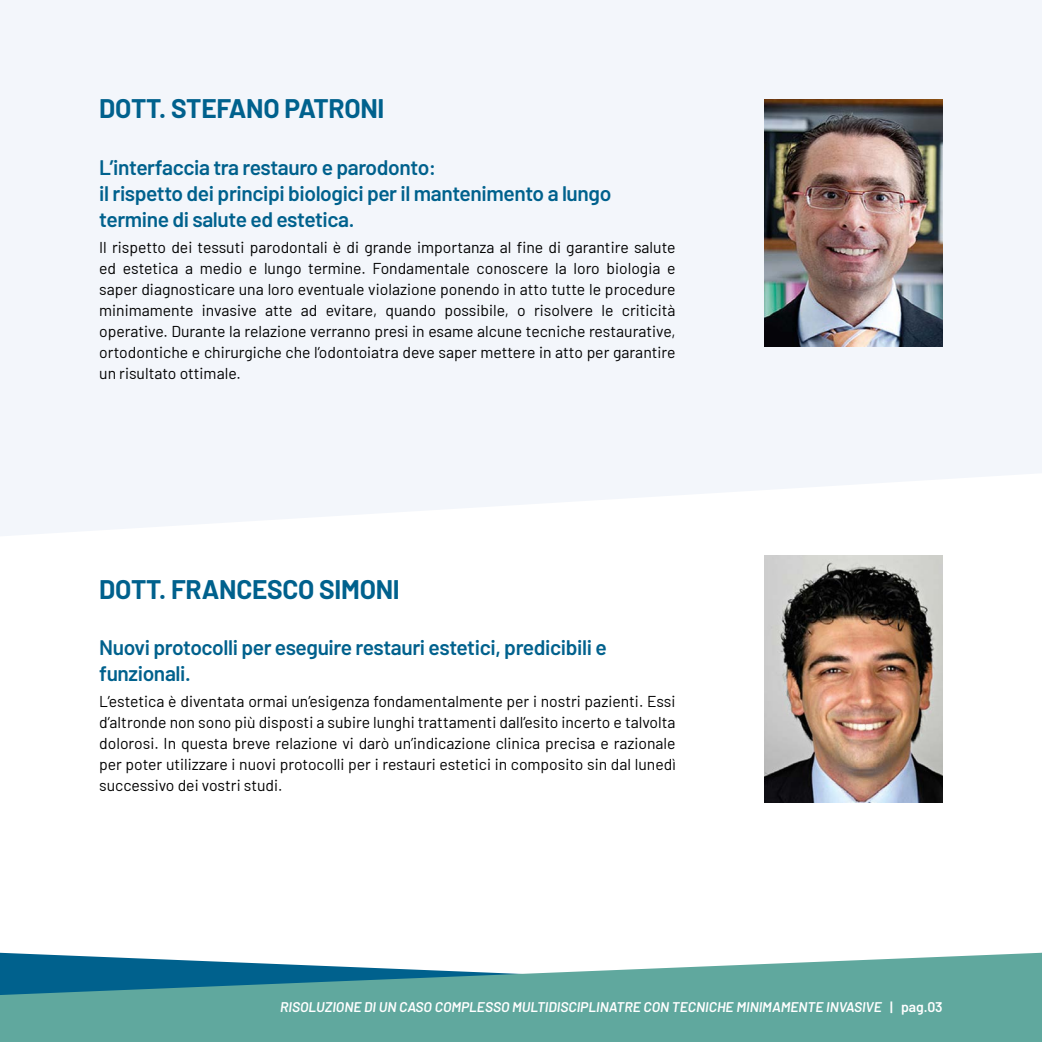
<style>
.page{position:relative;width:1042px;height:1042px;background:#fff}
.page>*{position:absolute;margin:0;border:0;box-sizing:border-box;transform-origin:0 0}
.Titolo{font:700 26.25px "Barlow";letter-spacing:-.01em;color:#00618d}
.Titolo-2{font:600 21px/26.2px "Barlow";letter-spacing:-.02em;color:#00618d}
.Testo_Elenco_puntato{font:15.75px/21px "Barlow";color:#000;text-align:justify}
.t1{font:italic 600 14px "Barlow";color:#fff}
.s1{font-style:normal}
</style>
<div class="page">
<svg style="left:0;top:952px;width:1042px;height:90px;background:#68aaa8"></svg>
<div style="left:0;top:0;width:1042px;height:544px;background:#f3f6fb"></div>
<svg style="left:0;top:474px;width:1042px;height:329px"></svg>
<img style="left:764px;top:100px;width:179px;height:246px">
<img style="left:764px;top:555px;width:179px;height:247px">
<p class="Titolo" style="left:99px;top:89px;width:287px">DOTT. STEFANO PATRONI</p>
<p class="Titolo-2" style="left:99px;top:152px;width:513px">L’interfaccia tra restauro e parodonto:<br>il rispetto dei principi biologici per il mantenimento a lungo termine di salute ed estetica.</p>
<p class="Testo_Elenco_puntato" style="left:99px;top:236px;width:578px">Il rispetto dei tessuti parodontali è di grande importanza al fine di garantire salute ed estetica a medio e lungo termine. Fondamentale conoscere la loro biologia e saper diagnosticare una loro eventuale violazione ponendo in atto tutte le procedure minimamente invasive atte ad evitare, quando possibile, o risolvere le criticità operative. Durante la relazione verranno presi in esame alcune tecniche restaurative, ortodontiche e chirurgiche che l’odontoiatra deve saper mettere in atto per garantire un risultato ottimale.</p>
<p class="Titolo" style="left:99px;top:570px;width:302px">DOTT. FRANCESCO SIMONI</p>
<p class="Titolo-2" style="left:99px;top:632px;width:509px">Nuovi protocolli per eseguire restauri estetici, predicibili e funzionali.</p>
<p class="Testo_Elenco_puntato" style="left:99px;top:690px;width:578px">L’estetica è diventata ormai un’esigenza fondamentalmente per i nostri pazienti. Essi d’altronde non sono più disposti a subire lunghi trattamenti dall’esito incerto e talvolta dolorosi. In questa breve relazione vi darò un’indicazione clinica precisa e razionale per poter utilizzare i nuovi protocolli per i restauri estetici in composito sin dal lunedì successivo dei vostri studi.</p>
<p class="t1" style="left:280px;top:997px;width:664px">RISOLUZIONE DI UN CASO COMPLESSO MULTIDISCIPLINATRE CON TECNICHE MINIMAMENTE INVASIVE <span class="s1">| pag.03</span></p>
</div>
